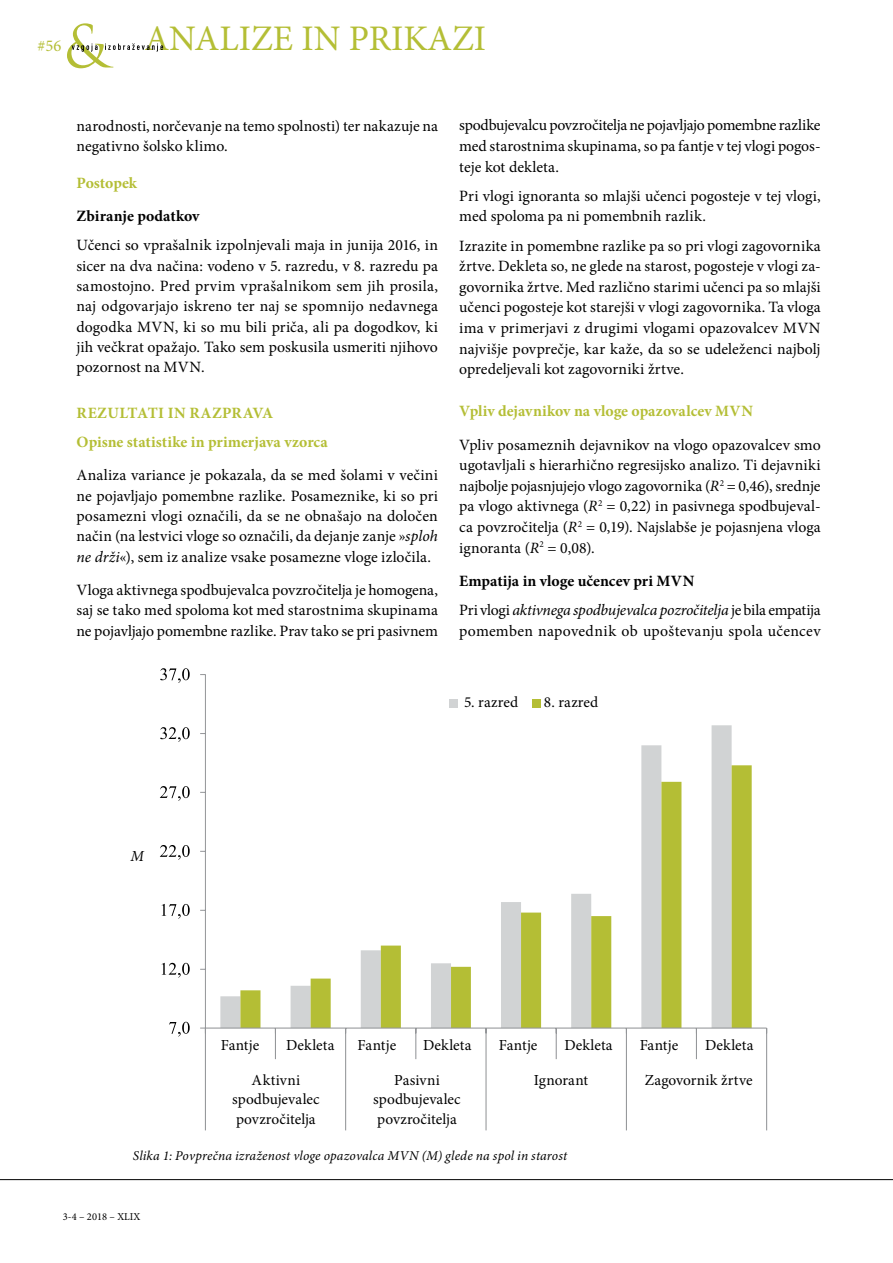
<style>
.page{position:relative;width:893px;height:1263px;background:#fff}
.page>*{position:absolute;margin:0;border:0;box-sizing:border-box;transform-origin:0 0}
.t1{font:36px "Minion Pro";color:#b4be35}
.t2{font:16.5px "Minion Pro";color:#b4be35}
.t3{font:15.75px/20.5px "Minion Pro";color:#000;text-align:justify}
.t4{font:700 15.75px/28.8px "Minion Pro";letter-spacing:.015em;color:#b4be35}
.t5{font:italic 15.75px/29.1px "Minion Pro";letter-spacing:-.015em;color:#000}
.t6{font:15.75px "Minion Pro";letter-spacing:.02em;color:#000}
.t7{font:700 15.75px "Minion Pro";color:#000}
.t8{font:15.3px/19.8px "Minion Pro";letter-spacing:.005em;color:#000;text-align:center}
.t9{font:italic 15.3px "Minion Pro";color:#000}
.t10{font:italic 13.5px "Minion Pro";letter-spacing:.01em;color:#000}
.t11{font:10.5px "Minion Pro";color:#000}
.s1{font-style:italic}
.s2{font-weight:700;font-style:normal}
.s3{font-style:normal}
</style>
<div class="page">
<hr style="left:0;top:1179px;width:893px;height:1px;background:#000">
<svg style="left:67px;top:23px;width:96px;height:45px"></svg>
<svg style="left:220px;top:725px;width:512px;height:302px"></svg>
<svg style="left:240px;top:765px;width:512px;height:262px"></svg>
<hr style="left:205px;top:674px;width:1px;height:354px;background:#939598">
<hr style="left:205px;top:1027px;width:562px;height:1px;background:#939598">
<hr style="left:205px;top:1028px;width:1px;height:31px;background:#939598">
<hr style="left:275px;top:1028px;width:1px;height:31px;background:#939598">
<hr style="left:345px;top:1028px;width:1px;height:31px;background:#939598">
<hr style="left:415px;top:1028px;width:1px;height:31px;background:#939598">
<hr style="left:485px;top:1028px;width:2px;height:31px;background:#939598">
<hr style="left:556px;top:1028px;width:1px;height:31px;background:#939598">
<hr style="left:626px;top:1028px;width:1px;height:31px;background:#939598">
<hr style="left:696px;top:1028px;width:1px;height:31px;background:#939598">
<hr style="left:766px;top:1028px;width:1px;height:31px;background:#939598">
<hr style="left:205px;top:1059px;width:1px;height:71px;background:#939598">
<hr style="left:345px;top:1059px;width:1px;height:71px;background:#939598">
<hr style="left:485px;top:1059px;width:2px;height:71px;background:#939598">
<hr style="left:626px;top:1059px;width:1px;height:71px;background:#939598">
<hr style="left:766px;top:1059px;width:1px;height:71px;background:#939598">
<svg style="left:169px;top:1022px;width:21px;height:14px"></svg>
<svg style="left:162px;top:963px;width:28px;height:14px"></svg>
<svg style="left:162px;top:904px;width:28px;height:15px"></svg>
<svg style="left:160px;top:845px;width:30px;height:15px"></svg>
<svg style="left:160px;top:786px;width:30px;height:15px"></svg>
<svg style="left:160px;top:727px;width:30px;height:15px"></svg>
<svg style="left:160px;top:668px;width:30px;height:15px"></svg>
<div style="left:449px;top:699px;width:9px;height:9px;background:#d1d3d4"></div>
<div style="left:532px;top:699px;width:9px;height:9px;background:#b4be35"></div>
<p class="t2" style="left:38px;top:35px;width:25px">#56</p>
<h1 class="t1" style="left:144px;top:14px;width:343px">ANALIZE IN PRIKAZI</h1>
<p class="t3" style="left:77px;top:115px;width:363px">narodnosti, norčevanje na temo spolnosti) ter nakazuje na negativno šolsko klimo.</p>
<p class="t4" style="left:77px;top:169px;width:62px">Postopek</p>
<p class="t7" style="left:77px;top:205px;width:125px">Zbiranje podatkov</p>
<p class="t3" style="left:77px;top:235px;width:363px">Učenci so vprašalnik izpolnjevali maja in junija 2016, in sicer na dva načina: vodeno v 5. razredu, v 8. razredu pa samostojno. Pred prvim vprašalnikom sem jih prosila, naj odgovarjajo iskreno ter naj se spomnijo nedavnega dogodka MVN, ki so mu bili priča, ali pa dogodkov, ki jih večkrat opažajo. Tako sem poskusila usmeriti njihovo pozornost na MVN.</p>
<p class="t4" style="left:77px;top:399px;width:253px">Rezultati in razprava<br>Opisne statistike in primerjava vzorca</p>
<p class="t3" style="left:77px;top:465px;width:363px">Analiza variance je pokazala, da se med šolami v večini ne pojavljajo pomembne razlike. Posameznike, ki so pri posamezni vlogi označili, da se ne obnašajo na določen način (na lestvici vloge so označili, da dejanje zanje »<span class="s1">sploh ne drži</span>«), sem iz analize vsake posamezne vloge izločila.</p>
<p class="t3" style="left:77px;top:580px;width:363px">Vloga aktivnega spodbujevalca povzročitelja je homogena, saj se tako med spoloma kot med starostnima skupinama ne pojavljajo pomembne razlike. Prav tako se pri pasivnem</p>
<p class="t3" style="left:459px;top:115px;width:363px">spodbujevalcu povzročitelja ne pojavljajo pomembne razlike med starostnima skupinama, so pa fantje v tej vlogi pogos&shy;teje kot dekleta.</p>
<p class="t3" style="left:459px;top:186px;width:363px">Pri vlogi ignoranta so mlajši učenci pogosteje v tej vlogi, med spoloma pa ni pomembnih razlik.</p>
<p class="t3" style="left:459px;top:235px;width:363px">Izrazite in pomembne razlike pa so pri vlogi zagovornika žrtve. Dekleta so, ne glede na starost, pogosteje v vlogi za&shy;govornika žrtve. Med različno starimi učenci pa so mlajši učenci pogosteje kot starejši v vlogi zagovornika. Ta vloga ima v primerjavi z drugimi vlogami opazovalcev MVN najvišje povprečje, kar kaže, da so se udeleženci najbolj opredeljevali kot zagovorniki žrtve.</p>
<p class="t4" style="left:459px;top:396px;width:270px">Vpliv dejavnikov na vloge opazovalcev MVN</p>
<p class="t3" style="left:459px;top:434px;width:363px">Vpliv posameznih dejavnikov na vlogo opazovalcev smo ugotavljali s hierarhično regresijsko analizo. Ti dejavniki najbolje pojasnjujejo vlogo zagovornika (<span class="s1">R</span><sup>2</sup> = 0,46), srednje pa vlogo aktivnega (<span class="s1">R</span><sup>2</sup> = 0,22) in pasivnega spodbujeval&shy;ca povzročitelja (<span class="s1">R</span><sup>2</sup> = 0,19). Najslabše je pojasnjena vloga ignoranta (<span class="s1">R</span><sup>2</sup> = 0,08).</p>
<p class="t5" style="left:459px;top:566px;width:363px"><span class="s2">Empatija in vloge učencev pri MVN<br></span><span class="s3">Pri vlogi</span> aktivnega spodbujevalca pozročitelja <span class="s3">je bila empatija</span></p>
<p class="t6" style="left:459px;top:620px;width:363px">pomemben napovednik ob upoštevanju spola učencev</p>
<p class="t8" style="left:464px;top:692px;width:56px">5. razred</p>
<p class="t8" style="left:544px;top:692px;width:56px">8. razred</p>
<p class="t9" style="left:130px;top:845px;width:15px">M</p>
<p class="t8" style="left:423px;top:1035px;width:50px">Dekleta</p>
<p class="t8" style="left:564px;top:1035px;width:50px">Dekleta</p>
<p class="t8" style="left:705px;top:1035px;width:50px">Dekleta</p>
<p class="t8" style="left:221px;top:1035px;width:40px">Fantje</p>
<p class="t8" style="left:286px;top:1035px;width:50px">Dekleta</p>
<p class="t8" style="left:358px;top:1035px;width:40px">Fantje</p>
<p class="t8" style="left:499px;top:1035px;width:40px">Fantje</p>
<p class="t8" style="left:640px;top:1035px;width:40px">Fantje</p>
<p class="t8" style="left:232px;top:1070px;width:89px">Aktivni spodbujevalec povzročitelja</p>
<p class="t8" style="left:373px;top:1070px;width:89px">Pasivni spodbujevalec povzročitelja</p>
<p class="t8" style="left:534px;top:1070px;width:56px">Ignorant</p>
<p class="t8" style="left:645px;top:1070px;width:109px">Zagovornik žrtve</p>
<p class="t10" style="left:133px;top:1147px;width:436px">Slika 1: Povprečna izraženost vloge opazovalca MVN (M) glede na spol in starost</p>
<p class="t11" style="left:63px;top:1210px;width:79px">3-4 – 2018 – XLIX</p>
</div>
